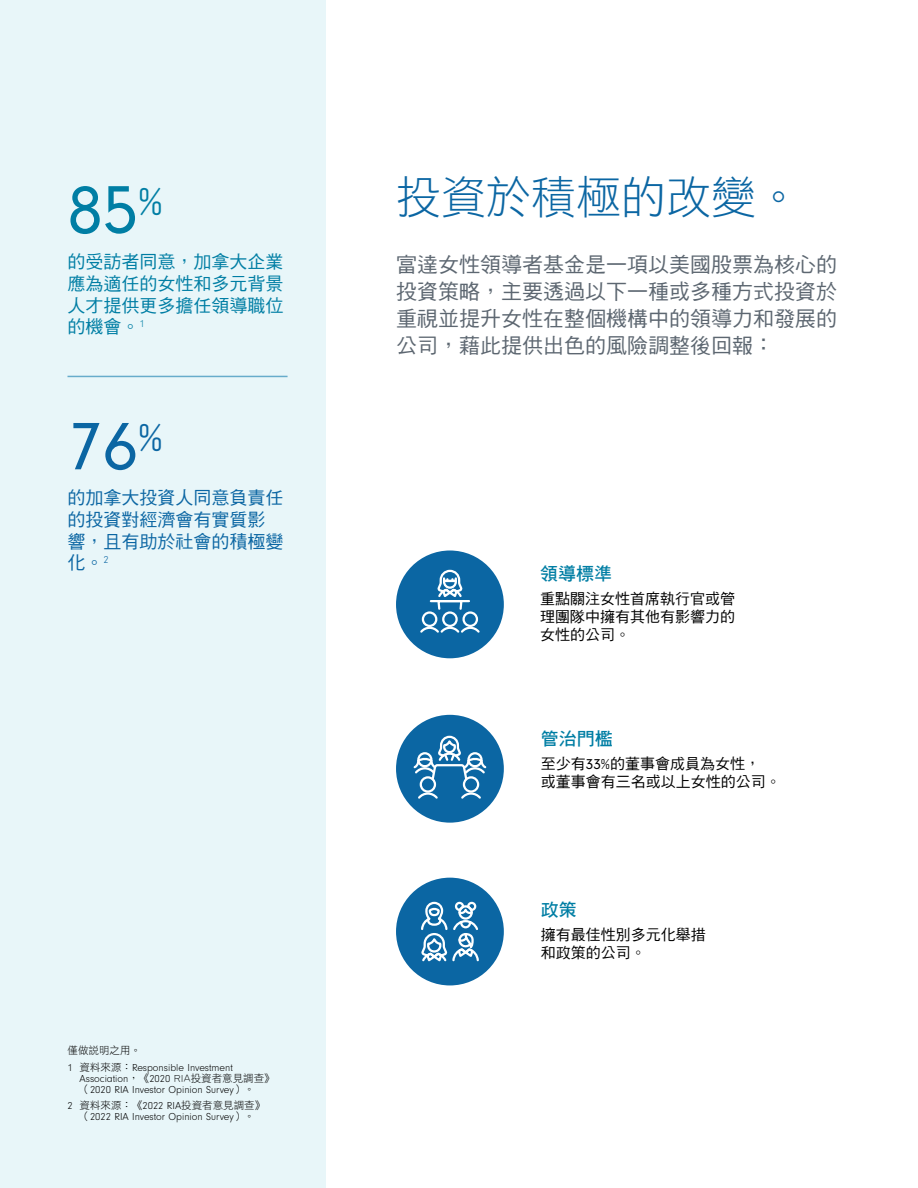
<style>
.page{position:relative;width:918px;height:1188px;background:#fff}
.page>*{position:absolute;margin:0;border:0;box-sizing:border-box;transform-origin:0 0}
.t1{font:70.5px "Neuzeit Gro";color:#007ea4}
.t2{font:70.5px "Neuzeit Gro";color:#0b66a3}
.t3{font:45px "DF Hei Std W3";color:#0b66a3}
.t4{font:21px/27px "DF Hei Std W5";color:#5d6771;text-align:justify}
.t5{font:18px/21.6px "DF Hei Std W5";color:#007ea4;text-align:justify}
.t6{font:18px/21.6px "DF Hei Std W5";color:#0b66a3}
.t7{font:18px "DF Hei Std W7";color:#007ea4}
.t8{font:15px/18px "DF Hei Std W5";color:#000}
.t9{font:300 10.5px/11.2px "Neuzeit Gro";color:#000}
.t10{font:10.5px "DF Hei Std W3";color:#000}
.s1{font-family:"DF Hei Std W3";font-weight:400}
.s2{font-family:"Neuzeit Gro";font-weight:300}
.s3{font-family:"Neuzeit Gro"}
</style>
<div class="page">
<div style="left:0;top:0;width:326px;height:1188px;background:#e8f6f9"></div>
<hr style="left:68px;top:376px;width:220px;height:1px;background:#67accb">
<div style="left:396px;top:551px;width:108px;height:107px;background:#0b66a3;border-radius:50%"></div>
<hr style="left:431px;top:600px;width:38px;height:2px;background:#fff">
<div style="left:422px;top:611px;width:15px;height:16px;border:2px solid #fff;border-radius:50%"></div>
<div style="left:442px;top:611px;width:16px;height:16px;border:2px solid #fff;border-radius:50%"></div>
<div style="left:462px;top:611px;width:16px;height:16px;border:2px solid #fff;border-radius:50%"></div>
<svg style="left:420px;top:626px;width:60px;height:7px"></svg>
<svg style="left:435px;top:569px;width:29px;height:41px"></svg>
<div style="left:396px;top:715px;width:108px;height:108px;background:#0b66a3;border-radius:50%"></div>
<div style="left:463px;top:776px;width:16px;height:17px;border:2px solid #fff;border-radius:50%"></div>
<svg style="left:461px;top:791px;width:20px;height:8px"></svg>
<div style="left:420px;top:776px;width:16px;height:17px;border:2px solid #fff;border-radius:50%"></div>
<svg style="left:418px;top:791px;width:20px;height:8px"></svg>
<svg style="left:413px;top:735px;width:74px;height:47px"></svg>
<div style="left:396px;top:878px;width:108px;height:107px;background:#0b66a3;border-radius:50%"></div>
<svg style="left:421px;top:901px;width:58px;height:61px"></svg>
<h1 class="t1" style="left:68px;top:172px;width:97px">85<sup>%</sup></h1>
<h3 class="t5" style="left:68px;top:251px;width:217px">的受訪者同意，加拿大企業應為適任的女性和多元背景人才提供更多擔任領導職位的機會。<sup>1</sup></h3>
<h1 class="t2" style="left:68px;top:408px;width:97px">76<sup>%</sup></h1>
<h3 class="t6" style="left:68px;top:487px;width:217px">的加拿大投資人同意負責任的投資對經濟會有實質影響，且有助於社會的積極變化。<sup>2</sup></h3>
<p class="t10" style="left:68px;top:1045px;width:75px">僅做說明之用。</p>
<p class="t9" style="left:80px;top:1062px;width:197px;text-indent:-12px">1 <span class="s1">資料來源：</span>Responsible Investment<br>Association<span class="s1">，《</span>2020 <span class="s1">RIA投資者意見調查》（</span>2020 RIA Investor Opinion Survey<span class="s1">）。</span></p>
<p class="t10" style="left:68px;top:1100px;width:199px"><span class="s2">2</span> 資料來源：《<span class="s2">2022 RIA</span>投資者意見調查》</p>
<p class="t9" style="left:80px;top:1112px;width:177px"><span class="s1">（</span>2022 RIA Investor Opinion Survey<span class="s1">）。</span></p>
<h2 class="t3" style="left:396px;top:173px;width:406px">投資於積極的改變。</h2>
<h3 class="t4" style="left:396px;top:251px;width:443px">富達女性領導者基金是一項以美國股票為核心的投資策略，主要透過以下一種或多種方式投資於重視並提升女性在整個機構中的領導力和發展的公司，藉此提供出色的風險調整後回報：</h3>
<h3 class="t7" style="left:540px;top:564px;width:73px">領導標準</h3>
<h3 class="t8" style="left:540px;top:590px;width:196px;text-align:justify">重點關注女性首席執行官或管理團隊中擁有其他有影響力的女性的公司。</h3>
<h3 class="t7" style="left:541px;top:728px;width:73px">管治門檻</h3>
<h3 class="t8" style="left:541px;top:754px;width:241px">至少有<span class="s3">33%</span>的董事會成員為女性，<br>或董事會有三名或以上女性的公司。</h3>
<h3 class="t7" style="left:541px;top:900px;width:37px">政策</h3>
<h3 class="t8" style="left:541px;top:926px;width:166px">擁有最佳性別多元化舉措和政策的公司。</h3>
</div>
